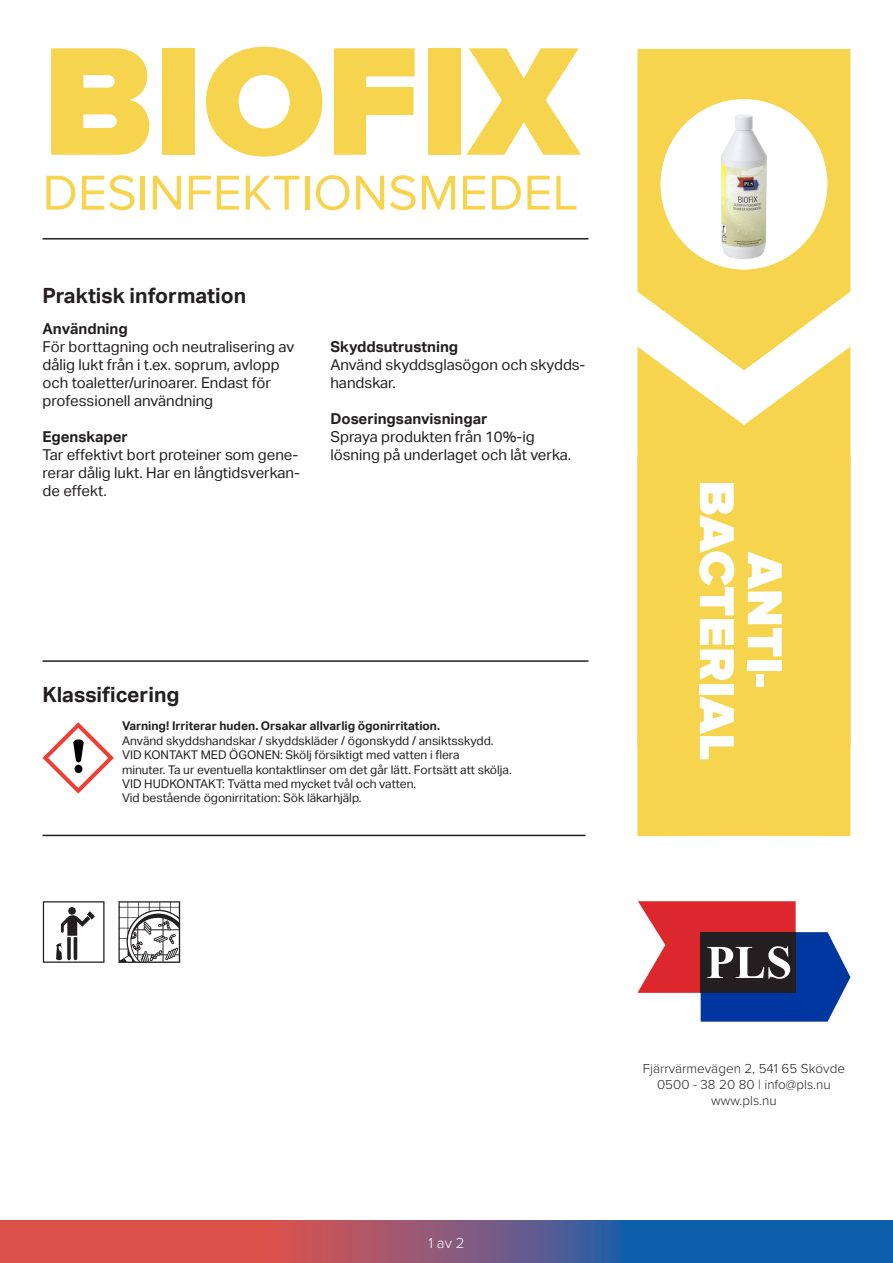
<style>
.page{position:relative;width:893px;height:1263px;background:#fff}
.page>*{position:absolute;margin:0;border:0;box-sizing:border-box;transform-origin:0 0}
.t1{font:900 159.45px "Proxima Nova";color:#f7d44e}
.t2{font:900 51px "Proxima Nova";color:#fff}
.t3{font:50.85px "Proxima Nova";color:#f7d44e}
.t4{font:700 21px "Aktiv Grotesk";color:#231f20}
.t5{font:15px/18px "Aktiv Grotesk";color:#231f20}
.t6{font:700 15px "Aktiv Grotesk";color:#231f20}
.t7{font:300 15px "Proxima Nova";color:#fff}
.t8{font:300 13.5px "Proxima Nova";color:#231f20}
.t9{font:12px "Aktiv Grotesk";color:#231f20}
.t10{font:700 12px "Aktiv Grotesk";color:#231f20}
</style>
<div class="page">
<svg style="left:637px;top:901px;width:213px;height:121px"></svg>
<hr style="left:43px;top:238px;width:545px;height:1px;background:#231f20">
<svg style="left:637px;top:49px;width:213px;height:298px;background:#f7d860"></svg>
<svg style="left:637px;top:347px;width:213px;height:108px;fill:#f7d44e"></svg>
<div style="left:637px;top:455px;width:213px;height:381px;background:#f7d44e"></div>
<div style="left:660px;top:99px;width:167px;height:171px;background:#fff;border-radius:50%"></div>
<svg style="left:0;top:1220px;width:893px;height:43px;background:#7b577a"></svg>
<hr style="left:43px;top:835px;width:542px;height:1px;background:#231f20">
<hr style="left:43px;top:660px;width:545px;height:2px;background:#231f20">
<img style="left:721px;top:114px;width:46px;height:145px">
<svg style="left:43px;top:722px;width:71px;height:72px"></svg>
<svg style="left:118px;top:901px;width:62px;height:62px"></svg>
<svg style="left:43px;top:901px;width:62px;height:62px"></svg>
<p class="t1" style="left:43px;top:10px;width:537px">BIOFIX</p>
<p class="t3" style="left:43px;top:164px;width:537px">DESINFEKTIONSMEDEL</p>
<p class="t4" style="left:43px;top:284px;width:205px">Praktisk information</p>
<p class="t6" style="left:43px;top:320px;width:87px">Användning</p>
<p class="t5" style="left:43px;top:337px;width:253px">För borttagning och neutralisering av dålig lukt från i t.ex. soprum, avlopp och toaletter/urinoarer. Endast för professionell användning</p>
<p class="t6" style="left:43px;top:428px;width:87px">Egenskaper</p>
<p class="t5" style="left:43px;top:445px;width:259px;text-align:justify">Tar effektivt bort proteiner som gene&shy;rerar dålig lukt. Har en långtidsverkan&shy;de effekt.</p>
<p class="t6" style="left:330px;top:338px;width:129px">Skyddsutrustning</p>
<p class="t5" style="left:330px;top:355px;width:257px">Använd skyddsglasögon och skydds&shy;handskar.</p>
<p class="t6" style="left:330px;top:410px;width:159px">Doseringsanvisningar</p>
<p class="t5" style="left:330px;top:427px;width:206px">Spraya produkten från 10%-ig</p>
<p class="t5" style="left:330px;top:445px;width:242px">lösning på underlaget och låt verka.</p>
<p class="t4" style="left:43px;top:683px;width:139px">Klassificering</p>
<p class="t10" style="left:122px;top:719px;width:320px">Varning! Irriterar huden. Orsakar allvarlig ögonirritation.</p>
<p class="t9" style="left:122px;top:733px;width:373px">Använd skyddshandskar / skyddskläder / ögonskydd / ansiktsskydd.</p>
<p class="t9" style="left:122px;top:748px;width:339px">VID KONTAKT MED ÖGONEN: Skölj försiktigt med vatten i flera</p>
<p class="t9" style="left:122px;top:762px;width:391px">minuter. Ta ur eventuella kontaktlinser om det går lätt. Fortsätt att skölja.</p>
<p class="t9" style="left:122px;top:777px;width:296px">VID HUDKONTAKT: Tvätta med mycket tvål och vatten.</p>
<p class="t9" style="left:122px;top:791px;width:241px">Vid bestående ögonirritation: Sök läkarhjälp.</p>
<p class="t2" style="left:746px;top:480px;width:282px;rotate:90deg">BACTERIAL</p>
<p class="t2" style="left:794px;top:552px;width:137px;rotate:90deg">ANTI-</p>
<p class="t7" style="left:428px;top:1231px;width:38px">1 av 2</p>
<p class="t8" style="left:643px;top:1058px;width:204px">Fjärrvärmevägen 2, 541 65 Skövde</p>
<p class="t8" style="left:657px;top:1074px;width:175px">0500 - 38 20 80 | info@pls.nu</p>
<p class="t8" style="left:711px;top:1090px;width:67px">www.pls.nu</p>
</div>
